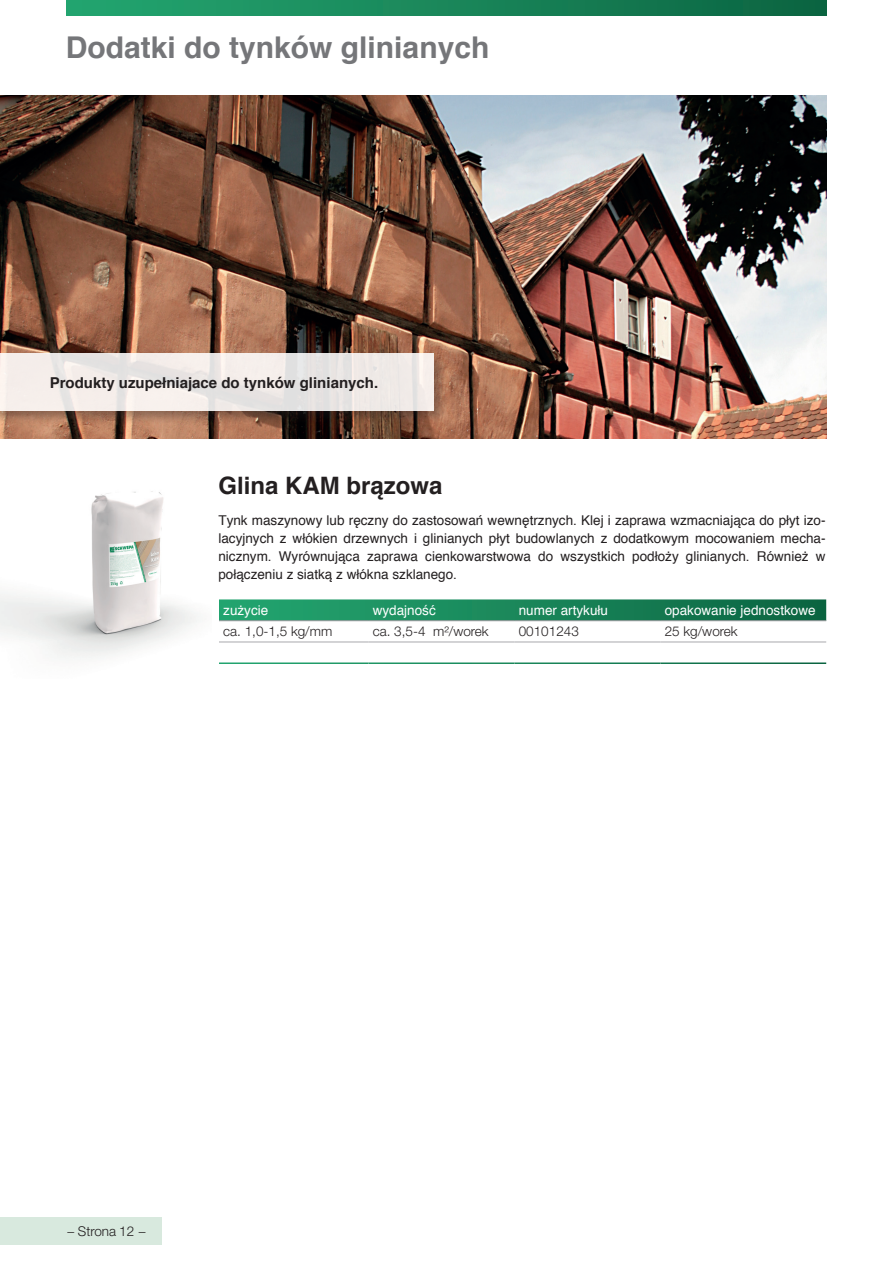
<style>
.page{position:relative;width:893px;height:1263px;background:#fff}
.page>*{position:absolute;margin:0;border:0;box-sizing:border-box;transform-origin:0 0}
.t1{font:700 30px "Helvetica";color:#757679}
.t2{font:700 24px "Helvetica";color:#231f20}
.t3{font:700 15px "Helvetica";color:#231f20}
.t4{font:13.5px/18px "Helvetica";color:#231f20;text-align:justify}
.t5{font:300 13.5px "Helvetica Neue LT Std";color:#231f20}
.t6{font:13.5px "Helvetica";color:#fff}
</style>
<div class="page">
<div style="left:67px;top:0;width:759px;height:16px;background:linear-gradient(to right,#24a771,#0c6542)"></div>
<div style="left:0;top:1217px;width:162px;height:28px;background:#d8e9de"></div>
<img style="left:0;top:96px;width:826px;height:342px">
<div style="left:0;top:350px;width:448px;height:75px;background:#231f20;opacity:.4"></div>
<svg style="left:0;top:353px;width:434px;height:57px;background:#eee9e6"></svg>
<img style="left:0;top:491px;width:199px;height:167px">
<svg style="left:219px;top:599px;width:607px;height:21px;background:#1d885c"></svg>
<hr style="left:219px;top:620px;width:150px;height:1px;background:#939598">
<hr style="left:369px;top:620px;width:145px;height:1px;background:#939598">
<hr style="left:514px;top:620px;width:146px;height:1px;background:#939598">
<hr style="left:660px;top:620px;width:166px;height:1px;background:#939598">
<hr style="left:219px;top:642px;width:150px;height:1px;background:#a8a9ad">
<hr style="left:369px;top:642px;width:145px;height:1px;background:#a8a9ad">
<hr style="left:514px;top:642px;width:146px;height:1px;background:#a8a9ad">
<hr style="left:660px;top:642px;width:166px;height:1px;background:#a8a9ad">
<h1 class="t1" style="left:66px;top:23px;width:425px">Dodatki do tynków glinianych</h1>
<p class="t3" style="left:50px;top:370px;width:330px">Produkty uzupełniajace do tynków glinianych.</p>
<h2 class="t2" style="left:218px;top:466px;width:226px">Glina KAM brązowa</h2>
<p class="t4" style="left:218px;top:511px;width:609px">Tynk maszynowy lub ręczny do zastosowań wewnętrznych. Klej i zaprawa wzmacniająca do płyt izo&shy;lacyjnych z włókien drzewnych i glinianych płyt budowlanych z dodatkowym mocowaniem mecha&shy;nicznym. Wyrównująca zaprawa cienkowarstwowa do wszystkich podłoży glinianych. Również w połączeniu z siatką z włókna szklanego.</p>
<p class="t6" style="left:223px;top:600px;width:47px">zużycie</p>
<p class="t6" style="left:373px;top:600px;width:65px">wydajność</p>
<p class="t6" style="left:519px;top:600px;width:91px">numer artykułu</p>
<p class="t6" style="left:665px;top:600px;width:152px">opakowanie jednostkowe</p>
<p class="t5" style="left:223px;top:623px;width:111px">ca. 1,0-1,5 kg/mm</p>
<p class="t5" style="left:373px;top:623px;width:117px">ca. 3,5-4 m²/worek</p>
<p class="t5" style="left:519px;top:623px;width:62px">00101243</p>
<p class="t5" style="left:665px;top:623px;width:74px">25 kg/worek</p>
<p class="t5" style="left:67px;top:1222px;width:81px">− Strona 12 −</p>
</div>
